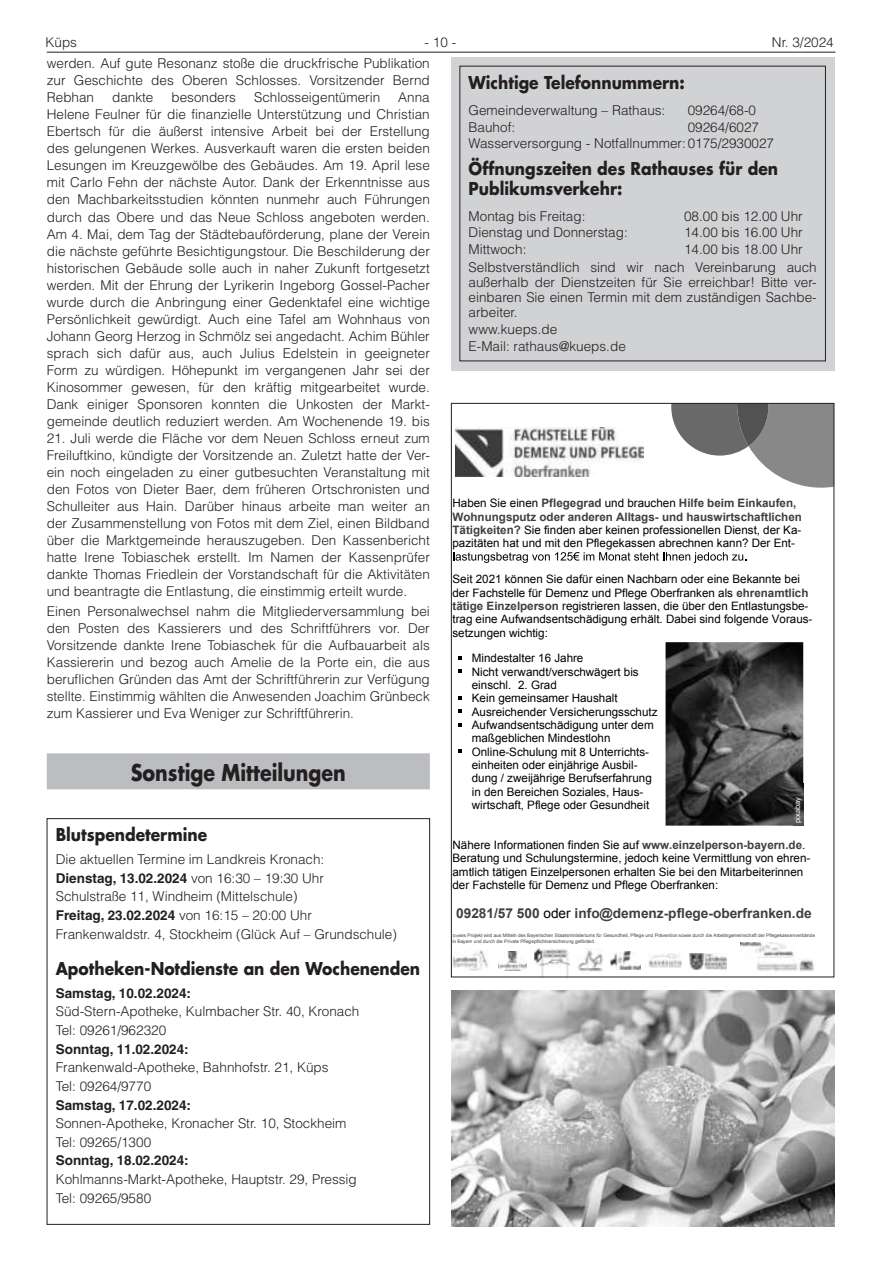
<style>
.page{position:relative;width:881px;height:1263px;background:#fff}
.page>*{position:absolute;margin:0;border:0;box-sizing:border-box;transform-origin:0 0}
.t1{font:700 22.5px "Futura LT";color:#231f20;scale:.85 1}
.t2{font:700 17.25px/19.5px "Futura LT";color:#231f20;scale:.9 1}
.t3{font:700 13.65px "Arial";color:#3f3f3f}
.t4{font:300 13.5px/17.1px "Helvetica LT";color:#231f20}
.t5{font:700 13.5px "Helvetica LT";color:#231f20}
.t6{font:11.55px/13.4px "Arial";color:#000}
.t7{font:7.5px "Arial";color:#fff}
.t8{font:4.8px/5.8px "Arial";color:#3f3f3f}
.s1{font-weight:700;color:#3f3f3f}
.s2{font-weight:400;color:#000}
.s3{font-weight:700}
</style>
<div class="page">
<hr style="left:47px;top:52px;width:788px;height:1px;background:#231f20">
<div style="left:451px;top:57px;width:382px;height:314px;background:#d1d2d4"></div>
<img style="left:648px;top:954px;width:32px;height:14px">
<svg style="left:453px;top:934px;width:5px;height:3px"></svg>
<img style="left:689px;top:954px;width:37px;height:16px">
<img style="left:577px;top:948px;width:26px;height:24px">
<img style="left:498px;top:952px;width:28px;height:19px">
<img style="left:740px;top:942px;width:54px;height:16px">
<img style="left:534px;top:948px;width:35px;height:27px">
<img style="left:453px;top:950px;width:35px;height:20px">
<img style="left:610px;top:952px;width:30px;height:17px">
<img style="left:756px;top:959px;width:58px;height:12px">
<svg style="left:453px;top:552px;width:96px;height:11px"></svg>
<svg style="left:555px;top:552px;width:191px;height:11px"></svg>
<svg style="left:458px;top:656px;width:3px;height:4px"></svg>
<svg style="left:458px;top:696px;width:3px;height:4px"></svg>
<img style="left:455px;top:428px;width:188px;height:49px">
<img style="left:665px;top:642px;width:137px;height:184px">
<svg style="left:671px;top:405px;width:160px;height:83px"></svg>
<img style="left:802px;top:784px;width:2px;height:42px">
<img style="left:792px;top:784px;width:10px;height:42px">
<div style="left:47px;top:753px;width:382px;height:36px;background:#bcbdc0"></div>
<img style="left:451px;top:991px;width:382px;height:236px">
<p class="t4" style="left:45px;top:33px;width:33px">Küps</p>
<p class="t4" style="left:424px;top:33px;width:33px">- 10 -</p>
<p class="t4" style="left:771px;top:33px;width:63px">Nr. 3/2024</p>
<p class="t2" style="left:468px;top:72px;width:241px">Wichtige Telefonnummern:</p>
<p class="t4" style="left:468px;top:101px;width:198px">Gemeindeverwaltung – Rathaus:</p>
<p class="t4" style="left:687px;top:101px;width:70px">09264/68-0</p>
<p class="t4" style="left:468px;top:118px;width:48px">Bauhof:</p>
<p class="t4" style="left:47px;top:55px;width:384px;text-align:justify">werden. Auf gute Resonanz stoße die druckfrische Publikation zur Geschichte des Oberen Schlosses. Vorsitzender Bernd Rebhan</p>
<p class="t4" style="left:112px;top:89px;width:43px">dankte</p>
<p class="t4" style="left:171px;top:89px;width:66px">besonders</p>
<p class="t4" style="left:254px;top:89px;width:128px">Schlosseigentümerin</p>
<p class="t4" style="left:47px;top:89px;width:384px;text-align:justify;text-indent:351px">Anna Helene Feulner für die finanzielle Unterstützung und Christian Ebertsch für die äußerst intensive Arbeit bei der Erstellung des gelungenen Werkes. Ausverkauft waren die ersten beiden Lesungen im Kreuzgewölbe des Gebäudes. Am 19. April lese mit Carlo Fehn der nächste Autor. Dank der Erkenntnisse aus den Machbarkeitsstudien könnten nunmehr auch Führungen durch das Obere und das Neue Schloss angeboten werden.<br>Am 4. Mai, dem Tag der Städtebauförderung, plane der Verein die nächste geführte Besichtigungstour. Die Beschilderung der historischen Gebäude solle auch in naher Zukunft fortgesetzt werden. Mit der Ehrung der Lyrikerin Ingeborg Gossel-Pacher wurde durch die Anbringung einer Gedenktafel eine wichtige Persönlichkeit gewürdigt. Auch eine Tafel am Wohnhaus von Johann Georg Herzog in Schmölz sei angedacht. Achim Bühler sprach sich dafür aus, auch Julius Edelstein in geeigneter Form zu würdigen. Höhepunkt im vergangenen Jahr sei der Kinosommer gewesen, für den kräftig mitgearbeitet wurde.<br>Dank einiger Sponsoren konnten die Unkosten der Markt&shy;gemeinde deutlich reduziert werden. Am Wochenende 19. bis</p>
<p class="t4" style="left:47px;top:429px;width:384px;text-align:justify">21. Juli werde die Fläche vor dem Neuen Schloss erneut zum Freiluftkino, kündigte der Vorsitzende an. Zuletzt hatte der Ver&shy;ein noch eingeladen zu einer gutbesuchten Veranstaltung mit den Fotos von Dieter Baer, dem früheren Ortschronisten und Schulleiter aus Hain. Darüber hinaus arbeite man weiter an der Zusammenstellung von Fotos mit dem Ziel, einen Bildband über die Marktgemeinde herauszugeben. Den Kassenbericht hatte Irene Tobiaschek erstellt. Im Namen der Kassenprüfer dankte Thomas Friedlein der Vorstandschaft für die Aktivitäten und beantragte die Entlastung, die einstimmig erteilt wurde.</p>
<p class="t4" style="left:47px;top:602px;width:384px;text-align:justify">Einen Personalwechsel nahm die Mitgliederversammlung bei den Posten des Kassierers und des Schriftführers vor. Der Vorsitzende dankte Irene Tobiaschek für die Aufbauarbeit als Kassiererin und bezog auch Amelie de la Porte ein, die aus beruflichen Gründen das Amt der Schriftführerin zur Verfügung stellte. Einstimmig wählten die Anwesenden Joachim Grünbeck zum Kassierer und Eva Weniger zur Schriftführerin.</p>
<p class="t4" style="left:468px;top:118px;width:307px;text-indent:219px">09264/6027<br>Wasserversorgung - Notfallnummer:0175/2930027</p>
<p class="t2" style="left:468px;top:159px;width:345px">Öffnungszeiten des Rathauses für den<br>Publikumsverkehr:</p>
<p class="t4" style="left:468px;top:207px;width:118px">Montag bis Freitag:</p>
<p class="t4" style="left:683px;top:207px;width:120px">08.00 bis 12.00 Uhr</p>
<p class="t4" style="left:468px;top:224px;width:161px">Dienstag und Donnerstag:</p>
<p class="t4" style="left:683px;top:224px;width:120px">14.00 bis 16.00 Uhr</p>
<p class="t4" style="left:468px;top:241px;width:59px">Mittwoch:</p>
<p class="t4" style="left:468px;top:240px;width:349px;line-height:18px;text-indent:215px">14.00 bis 18.00 Uhr<br>Selbstverständlich sind wir nach Vereinbarung auch</p>
<p class="t4" style="left:468px;top:275px;width:349px;line-height:15px;text-align:justify">außerhalb der Dienstzeiten für Sie erreichbar! Bitte ver&shy;einbaren Sie einen Termin mit dem zuständigen Sachbe&shy;arbeiter.</p>
<p class="t4" style="left:468px;top:321px;width:159px">www.kueps.de<br>E-Mail: rathaus@kueps.de</p>
<p class="t6" style="left:452px;top:497px;width:351px">Haben Sie einen <span class="s1">Pflegegrad</span> und brauchen <span class="s1">Hilfe beim Einkaufen, Wohnungsputz oder anderen Alltags- und hauswirtschaftlichen Tätigkeiten?</span> Sie finden aber keinen professionellen Dienst, der Ka&shy;pazitäten hat und mit den Pflegekassen abrechnen kann? Der Ent-</p>
<p class="t6" style="left:452px;top:573px;width:361px">Seit 2021 können Sie dafür einen Nachbarn oder eine Bekannte bei der Fachstelle für Demenz und Pflege Oberfranken als <span class="s1">ehrenamtlich tätige Einzelperson</span> registrieren lassen, die über den Entlastungsbe&shy;trag eine Aufwandsentschädigung erhält. Dabei sind folgende Voraus&shy;setzungen wichtig:</p>
<p class="t6" style="left:471px;top:652px;width:187px">Mindestalter 16 Jahre<br>Nicht verwandt/verschwägert bis einschl. 2. Grad<br>Kein gemeinsamer Haushalt<br>Ausreichender Versicherungsschutz<br>Aufwandsentschädigung unter dem maßgeblichen Mindestlohn<br>Online-Schulung mit 8 Unterrichts&shy;einheiten oder einjährige Ausbil&shy;dung / zweijährige Berufserfahrung in den Bereichen Soziales, Haus&shy;wirtschaft, Pflege oder Gesundheit</p>
<p class="t6" style="left:452px;top:838px;width:359px">Nähere Informationen finden Sie auf <span class="s1">www.einzelperson-bayern.de</span>.<br>Beratung und Schulungstermine, jedoch keine Vermittlung von ehren&shy;amtlich tätigen Einzelpersonen erhalten Sie bei den Mitarbeiterinnen der Fachstelle für Demenz und Pflege Oberfranken:</p>
<p class="t3" style="left:456px;top:904px;width:357px">09281/57 500 <span class="s2">oder</span> info@demenz-pflege-oberfranken.de</p>
<h1 class="t1" style="left:131px;top:757px;width:254px">Sonstige Mitteilungen</h1>
<p class="t7" style="left:792px;top:823px;width:27px;rotate:-90deg">pixabay</p>
<p class="t2" style="left:56px;top:825px;width:170px">Blutspendetermine</p>
<p class="t4" style="left:56px;top:850px;width:342px;line-height:18.6px">Die aktuellen Termine im Landkreis Kronach:<br><span class="s3">Dienstag, 13.02.2024</span> von 16:30 – 19:30 Uhr Schulstraße 11, Windheim (Mittelschule)<br><span class="s3">Freitag, 23.02.2024</span> von 16:15 – 20:00 Uhr Frankenwaldstr. 4, Stockheim (Glück Auf – Grundschule)</p>
<p class="t2" style="left:56px;top:958px;width:406px">Apotheken-Notdienste an den Wochenenden</p>
<p class="t5" style="left:56px;top:985px;width:137px">Samstag, 10.02.2024:</p>
<p class="t4" style="left:56px;top:1002px;width:305px;line-height:18.6px">Süd-Stern-Apotheke, Kulmbacher Str. 40, Kronach<br>Tel: 09261/962320</p>
<p class="t5" style="left:56px;top:1041px;width:134px">Sonntag, 11.02.2024:</p>
<p class="t4" style="left:56px;top:1058px;width:274px;line-height:18.6px">Frankenwald-Apotheke, Bahnhofstr. 21, Küps<br>Tel: 09264/9770</p>
<p class="t5" style="left:56px;top:1096px;width:137px">Samstag, 17.02.2024:</p>
<p class="t4" style="left:56px;top:1114px;width:292px;line-height:18.6px">Sonnen-Apotheke, Kronacher Str. 10, Stockheim<br>Tel: 09265/1300</p>
<p class="t5" style="left:56px;top:1152px;width:134px">Sonntag, 18.02.2024:</p>
<p class="t4" style="left:56px;top:1170px;width:302px;line-height:18.6px">Kohlmanns-Markt-Apotheke, Hauptstr. 29, Pressig<br>Tel: 09265/9580</p>
<p class="t8" style="left:452px;top:933px;width:364px;text-indent:6px">ses Projekt wird aus Mitteln des Bayerischen Staatsministeriums für Gesundheit, Pflege und Prävention sowie durch die Arbeitsgemeinschaft der Pflegekassenverbände in Bayern und durch die Private Pflegepflichtversicherung gefördert.</p>
</div>
